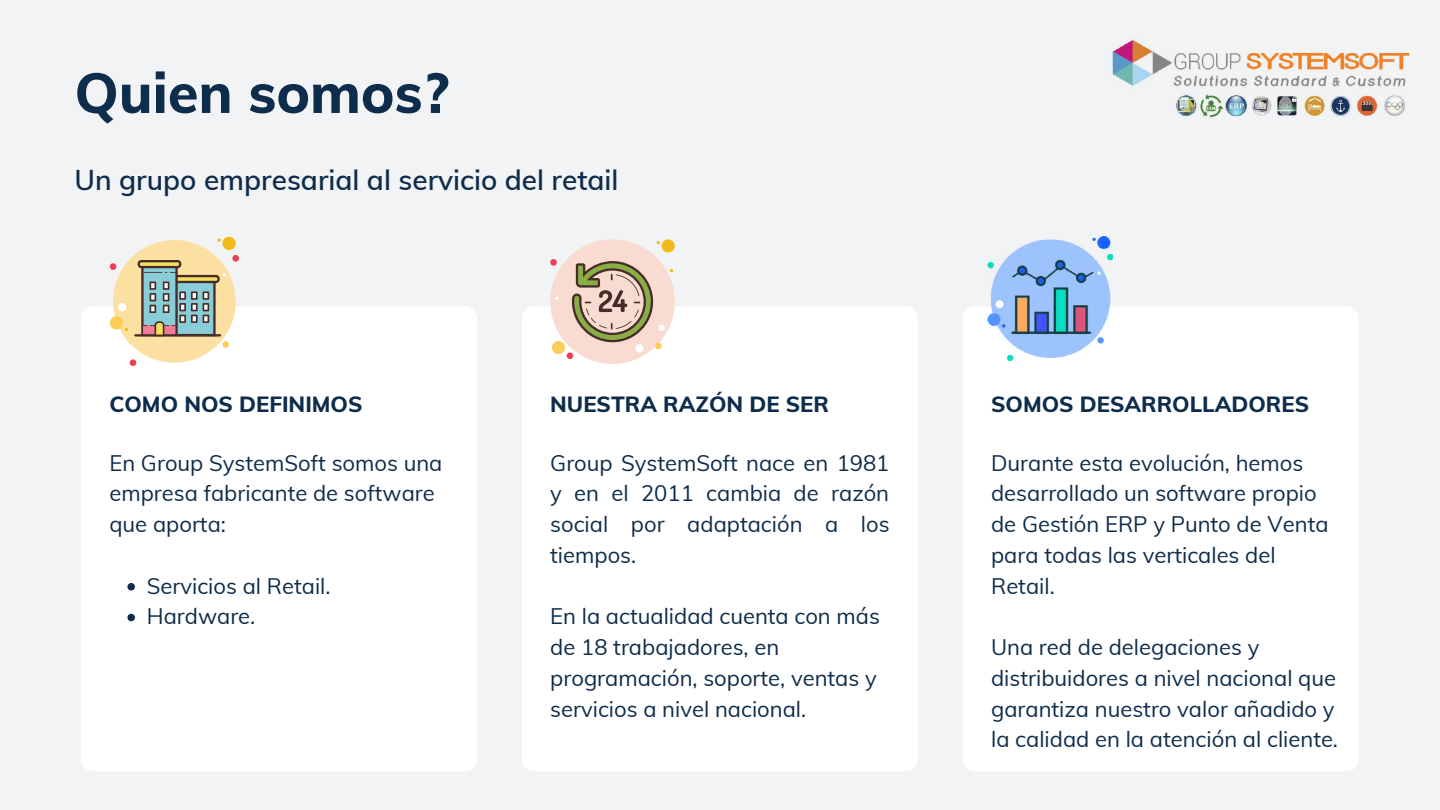
<style>
.page{position:relative;width:1440px;height:810px;background:#f2f3f4}
.page>*{position:absolute;margin:0;border:0;box-sizing:border-box;transform-origin:0 0}
.t1{font:800 55.7px "Muli";color:#0e2c4b}
.t2{font:600 28px "Muli";color:#0e2c4b}
.t3{font:22px/30.8px "Muli";color:#0e2c4b}
.t4{font:800 22px "Muli";color:#0e2c4b}
</style>
<div class="page">
<div style="left:81px;top:306px;width:396px;height:465px;background:#fff;border-radius:12px"></div>
<div style="left:522px;top:306px;width:396px;height:465px;background:#fff;border-radius:12px"></div>
<div style="left:963px;top:306px;width:396px;height:465px;background:#fff;border-radius:12px"></div>
<svg style="left:110px;top:237px;width:129px;height:129px"></svg>
<svg style="left:550px;top:239px;width:125px;height:125px"></svg>
<img style="left:988px;top:236px;width:124px;height:125px">
<img style="left:1112px;top:39px;width:298px;height:79px">
<svg style="left:127px;top:583px;width:8px;height:8px"></svg>
<svg style="left:127px;top:614px;width:8px;height:7px"></svg>
<h1 class="t1" style="left:75px;top:57px;width:376px">Quien somos?</h1>
<p class="t2" style="left:75px;top:161px;width:545px">Un grupo empresarial al servicio del retail</p>
<p class="t4" style="left:109px;top:390px;width:255px">COMO NOS DEFINIMOS</p>
<p class="t3" style="left:109px;top:447px;width:335px">En Group SystemSoft somos una empresa fabricante de software que aporta:</p>
<p class="t3" style="left:147px;top:570px;width:185px">Servicios al Retail.<br>Hardware.</p>
<p class="t4" style="left:550px;top:390px;width:280px">NUESTRA RAZÓN DE SER</p>
<p class="t3" style="left:550px;top:447px;width:341px;text-align:justify">Group SystemSoft nace en 1981 y en el 2011 cambia de razón social por adaptación a los tiempos.</p>
<p class="t3" style="left:550px;top:601px;width:331px">En la actualidad cuenta con más de 18 trabajadores, en programación, soporte, ventas y servicios a nivel nacional.</p>
<p class="t4" style="left:991px;top:390px;width:320px">SOMOS DESARROLLADORES</p>
<p class="t3" style="left:991px;top:447px;width:339px">Durante esta evolución, hemos desarrollado un software propio de Gestión ERP y Punto de Venta para todas las verticales del<br>Retail.</p>
<p class="t3" style="left:991px;top:631px;width:348px">Una red de delegaciones y distribuidores a nivel nacional que garantiza nuestro valor añadido y la calidad en la atención al cliente.</p>
</div>
